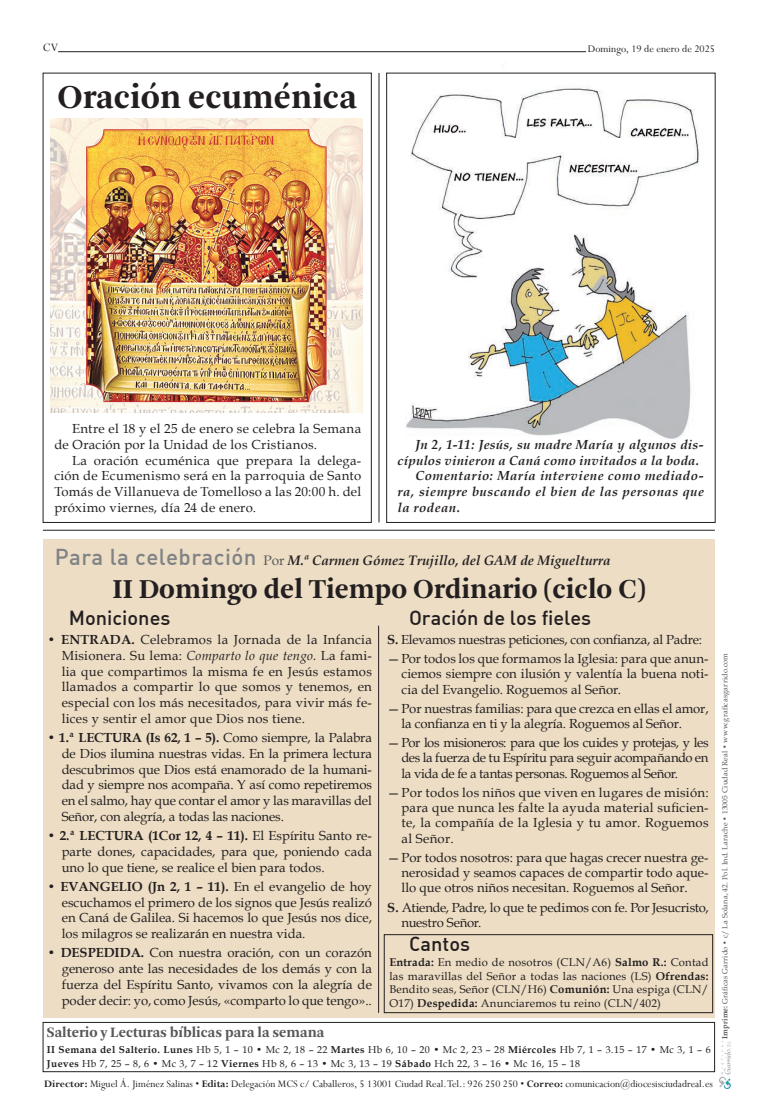
<style>
.page{position:relative;width:758px;height:1112px;background:#fff}
.page>*{position:absolute;margin:0;border:0;box-sizing:border-box;transform-origin:0 0}
.t1{font:700 35px "Arnhem";color:#231f20}
.t2{font:700 28.75px "Arnhem";color:#231f20}
.t3{font:500 20px "DIN Alternate";color:#231f20}
.t4{font:700 15px "Arnhem";color:#57585a}
.t5{font:italic 700 13.75px "Book Antiqua";color:#231f20}
.t6{font:13.12px/15.8px "Book Antiqua";color:#231f20;text-align:justify}
.t7{font:italic 700 13.12px/15.8px "Book Antiqua";letter-spacing:.025em;color:#231f20}
.t8{font:13.12px/15.8px "Book Antiqua";letter-spacing:.02em;color:#231f20}
.t9{font:13.12px/15.8px "Book Antiqua";letter-spacing:-.025em;color:#231f20}
.t10{font:13.12px "Book Antiqua";letter-spacing:-.02em;color:#231f20}
.t11{font:12.5px "Perpetua";color:#231f20}
.t12{font:11.25px/13.5px "Book Antiqua";letter-spacing:.02em;color:#231f20;text-align:justify}
.t13{font:11.25px "Perpetua";color:#231f20}
.t14{font:11.12px "Perpetua";color:#231f20}
.t15{font:10px/13.8px "Book Antiqua";letter-spacing:.04em;color:#231f20}
.t16{font:7.5px "Book Antiqua";letter-spacing:.02em;color:#57585a}
.s1{font-family:"DIN";font-weight:500;font-style:normal;font-size:22.5px;color:#808285}
.s2{font-weight:400;font-style:normal;color:#57585a}
.s3{font-weight:700}
.s4{font-style:italic}
</style>
<div class="page">
<div style="left:43px;top:1022px;width:672px;height:50px;border:1px solid #231f20"></div>
<div style="left:44px;top:539px;width:671px;height:479px;background:#ecddc4"></div>
<hr style="left:58px;top:51px;width:528px;height:1px;background:#231f20">
<img style="left:719px;top:1042px;width:12px;height:47px">
<img style="left:387px;top:66px;width:324px;height:373px">
<hr style="left:43px;top:530px;width:672px;height:1px;background:#231f20">
<hr style="left:379px;top:73px;width:1px;height:449px;background:#231f20">
<div style="left:384px;top:934px;width:328px;height:79px;border:1px solid #231f20"></div>
<hr style="left:378px;top:626px;width:1px;height:387px;background:#231f20">
<div style="left:386px;top:73px;width:329px;height:450px;border:1px solid #231f20"></div>
<img style="left:51px;top:119px;width:312px;height:294px">
<p class="t11" style="left:43px;top:39px;width:17px">CV</p>
<p class="t13" style="left:588px;top:42px;width:129px">Domingo, 19 de enero de 2025</p>
<p class="t1" style="left:57px;top:78px;width:301px">Oración ecuménica</p>
<p class="t8" style="left:54px;top:420px;width:308px;text-indent:18px">Entre el 18 y el 25 de enero se celebra la Semana de Oración por la Unidad de los Cristianos.</p>
<p class="t6" style="left:54px;top:452px;width:308px;text-indent:18px">La oración ecuménica que prepara la delega&shy;ción de Ecumenismo será en la parroquia de Santo Tomás de Villanueva de Tomelloso a las 20:00 h. del próximo viernes, día 24 de enero.</p>
<p class="t7" style="left:397px;top:436px;width:308px;text-indent:18px">Jn 2, 1-11: Jesús, su madre María y algunos dis&shy;cípulos vinieron a Caná como invitados a la boda.</p>
<p class="t7" style="left:397px;top:468px;width:308px;text-align:justify;text-indent:18px">Comentario: María interviene como mediado&shy;ra, siempre buscando el bien de las personas que la rodean.</p>
<p class="t5" style="left:55px;top:551px;width:557px"><span class="s1">Para la celebración</span> <span class="s2">Por</span> M.ª Carmen Gómez Trujillo, del GAM de Miguelturra</p>
<p class="t2" style="left:113px;top:573px;width:535px">II Domingo del Tiempo Ordinario (ciclo C)</p>
<p class="t3" style="left:69px;top:605px;width:103px">Moniciones</p>
<p class="t3" style="left:409px;top:605px;width:184px">Oración de los fieles</p>
<p class="t6" style="left:62px;top:631px;width:312px;text-indent:-14px"><span class="s3">• ENTRADA.</span> Celebramos la Jornada de la Infancia Misionera. Su lema: <span class="s4">Comparto lo que tengo.</span> La fami&shy;lia que compartimos la misma fe en Jesús estamos llamados a compartir lo que somos y tenemos, en especial con los más necesitados, para vivir más fe&shy;lices y sentir el amor que Dios nos tiene.</p>
<p class="t6" style="left:62px;top:729px;width:312px;text-indent:-14px"><span class="s3">• 1.ª LECTURA (Is 62, 1 – 5).</span> Como siempre, la Palabra de Dios ilumina nuestras vidas. En la primera lectura descubrimos que Dios está enamorado de la humani&shy;dad y siempre nos acompaña. Y así como repetiremos en el salmo, hay que contar el amor y las maravillas del Señor, con alegría, a todas las naciones.</p>
<p class="t6" style="left:62px;top:827px;width:312px;text-indent:-14px"><span class="s3">• 2.ª LECTURA (1Cor 12, 4 – 11).</span> El Espíritu Santo re&shy;parte dones, capacidades, para que, poniendo cada uno lo que tiene, se realice el bien para todos.</p>
<p class="t6" style="left:62px;top:878px;width:312px;text-indent:-14px"><span class="s3">• EVANGELIO (Jn 2, 1 – 11).</span> En el evangelio de hoy escuchamos el primero de los signos que Jesús realizó en Caná de Galilea. Si hacemos lo que Jesús nos dice, los milagros se realizarán en nuestra vida.</p>
<p class="t6" style="left:62px;top:945px;width:312px;text-indent:-14px"><span class="s3">• DESPEDIDA.</span> Con nuestra oración, con un corazón generoso ante las necesidades de los demás y con la fuerza del Espíritu Santo, vivamos con la alegría de poder decir: yo, como Jesús, «comparto lo que tengo»..</p>
<p class="t10" style="left:387px;top:630px;width:316px"><span class="s3">S.</span> Elevamos nuestras peticiones, con confianza, al Padre:</p>
<p class="t6" style="left:401px;top:651px;width:308px;line-height:15.4px;text-indent:-14px">—Por todos los que formamos la Iglesia: para que anun&shy;ciemos siempre con ilusión y valentía la buena noti&shy;cia del Evangelio. Roguemos al Señor.</p>
<p class="t6" style="left:401px;top:700px;width:308px;line-height:15.4px;text-indent:-14px">—Por nuestras familias: para que crezca en ellas el amor, la confianza en ti y la alegría. Roguemos al Señor.</p>
<p class="t6" style="left:401px;top:735px;width:309px;line-height:15.4px;text-indent:-14px">—Por los misioneros: para que los cuides y protejas, y les des la fuerza de tu Espíritu para seguir acompañando en la vida de fe a tantas personas. Roguemos al Señor.</p>
<p class="t6" style="left:401px;top:784px;width:309px;line-height:15.4px;text-indent:-14px">—Por todos los niños que viven en lugares de misión: para que nunca les falte la ayuda material suficien&shy;te, la compañía de la Iglesia y tu amor. Roguemos al Señor.</p>
<p class="t6" style="left:401px;top:849px;width:308px;line-height:15.4px;text-indent:-14px">—Por todos nosotros: para que hagas crecer nuestra ge&shy;nerosidad y seamos capaces de compartir todo aque&shy;llo que otros niños necesitan. Roguemos al Señor.</p>
<p class="t9" style="left:401px;top:899px;width:308px;text-indent:-14px"><span class="s3">S.</span> Atiende, Padre, lo que te pedimos con fe. Por Jesucristo, nuestro Señor.</p>
<p class="t3" style="left:409px;top:931px;width:63px">Cantos</p>
<p class="t12" style="left:389px;top:955px;width:321px"><span class="s3">Entrada:</span> En medio de nosotros (CLN/A6) <span class="s3">Salmo R.:</span> Contad las maravillas del Señor a todas las naciones (LS) <span class="s3">Ofrendas:<br></span>Bendito seas, Señor (CLN/H6) <span class="s3">Comunión:</span> Una espiga (CLN/ O17) <span class="s3">Despedida:</span> Anunciaremos tu reino (CLN/402)</p>
<p class="t4" style="left:47px;top:1024px;width:279px">Salterio y Lecturas bíblicas para la semana</p>
<p class="t15" style="left:47px;top:1043px;width:665px"><span class="s3">II Semana del Salterio. Lunes</span> Hb 5, 1 – 10 • Mc 2, 18 – 22 <span class="s3">Martes</span> Hb 6, 10 – 20 • Mc 2, 23 – 28 <span class="s3">Miércoles</span> Hb 7, 1 – 3.15 – 17 • Mc 3, 1 – 6<br><span class="s3">Jueves</span> Hb 7, 25 – 8, 6 • Mc 3, 7 – 12 <span class="s3">Viernes</span> Hb 8, 6 – 13 • Mc 3, 13 – 19 <span class="s3">Sábado</span> Hch 22, 3 – 16 • Mc 16, 15 – 18</p>
<p class="t14" style="left:44px;top:1076px;width:670px"><span class="s3">Director:</span> Miguel Á. Jiménez Salinas • <span class="s3">Edita:</span> Delegación MCS c/ Caballeros, 5 13001 Ciudad Real. Tel.: 926 250 250 • <span class="s3">Correo:</span> comunicacion@diocesisciudadreal.es</p>
<p class="t16" style="left:719px;top:1039px;width:387px;rotate:-90deg"><span class="s3">Imprime:</span> Gráficas Garrido • c/ La Solana, 42. Pol. Ind. Larache • 13005 Ciudad Real • www.graficasgarrido.com</p>
</div>
